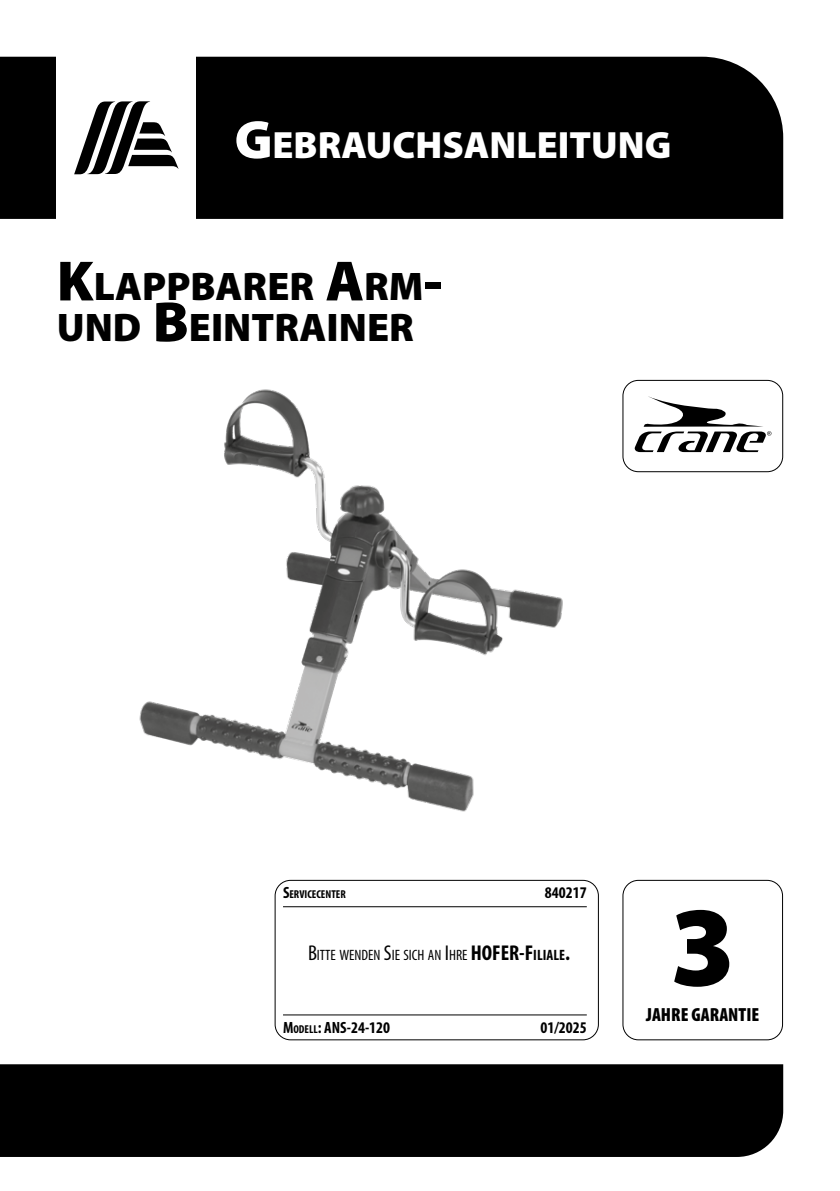
<style>
.page{position:relative;width:840px;height:1191px;background:#fff}
.page>*{position:absolute;margin:0;border:0;box-sizing:border-box;transform-origin:0 0}
.t1{font:900 114.4px "Myriad Pro";color:#000}
.t2{font:900 40px/40.8px "Myriad Pro";color:#000}
.t3{font:900 38.2px "Myriad Pro";color:#fff}
.t4{font:900 condensed 19px "Myriad Pro";color:#000}
.t5{font:700 condensed 16.4px "Myriad Pro";color:#000}
.t6{font:condensed 15px "Myriad Pro";color:#000}
.t7{font:700 condensed 11.4px "Myriad Pro";color:#000}
.s1{font-size:54.4px}
.s2{font-size:57.2px}
.s3{font-size:16.4px}
.s4{font-size:21.4px}
.s5{font-weight:700;font-size:21.4px}
.s6{font-weight:700}
.s7{font-size:11.4px}
</style>
<div class="page">
<img style="left:139px;top:385px;width:488px;height:427px">
<div style="left:0;top:57px;width:782px;height:162px;background:#000"></div>
<div style="left:0;top:1064px;width:782px;height:93px;background:#000"></div>
<div style="left:57px;top:57px;width:139px;height:162px;background:#fff"></div>
<svg style="left:74px;top:101px;width:104px;height:73px"></svg>
<div style="left:622px;top:380px;width:160px;height:92px;border:1px solid #000;border-radius:15px"></div>
<svg style="left:634px;top:396px;width:137px;height:56px"></svg>
<div style="left:622px;top:880px;width:160px;height:160px;border:1px solid #000;border-radius:15px"></div>
<div style="left:274px;top:880px;width:324px;height:160px;border:1px solid #000;border-radius:15px"></div>
<hr style="left:283px;top:906px;width:303px;height:1px;background:#000">
<hr style="left:283px;top:1014px;width:303px;height:1px;background:#000">
<h3 class="t3" style="left:234px;top:120px;width:434px"><span class="s1">G</span>EBRAUCHSANLEITUNG</h3>
<h2 class="t2" style="left:57px;top:265px;width:387px"><span class="s2">K</span>LAPPBARER <span class="s2">A</span>RM<span class="s2">-<br></span>UND <span class="s2">B</span>EINTRAINER</h2>
<p class="t7" style="left:283px;top:887px;width:64px"><span class="s3">S</span>ERVICECENTER</p>
<p class="t5" style="left:544px;top:882px;width:43px">840217</p>
<p class="t6" style="left:308px;top:946px;width:263px"><span class="s4">B</span>ITTE WENDEN <span class="s4">S</span>IE SICH AN <span class="s4">I</span> HRE <span class="s5">HOFER-F</span><span class="s6">ILIALE</span><span class="s5">.</span></p>
<p class="t5" style="left:283px;top:1017px;width:109px">M<span class="s7">ODELL</span>: ANS-24-120</p>
<p class="t5" style="left:540px;top:1017px;width:48px">01/2025</p>
<h1 class="t1" style="left:669px;top:870px;width:67px">3</h1>
<p class="t4" style="left:645px;top:1002px;width:115px">JAHRE GARANTIE</p>
</div>
